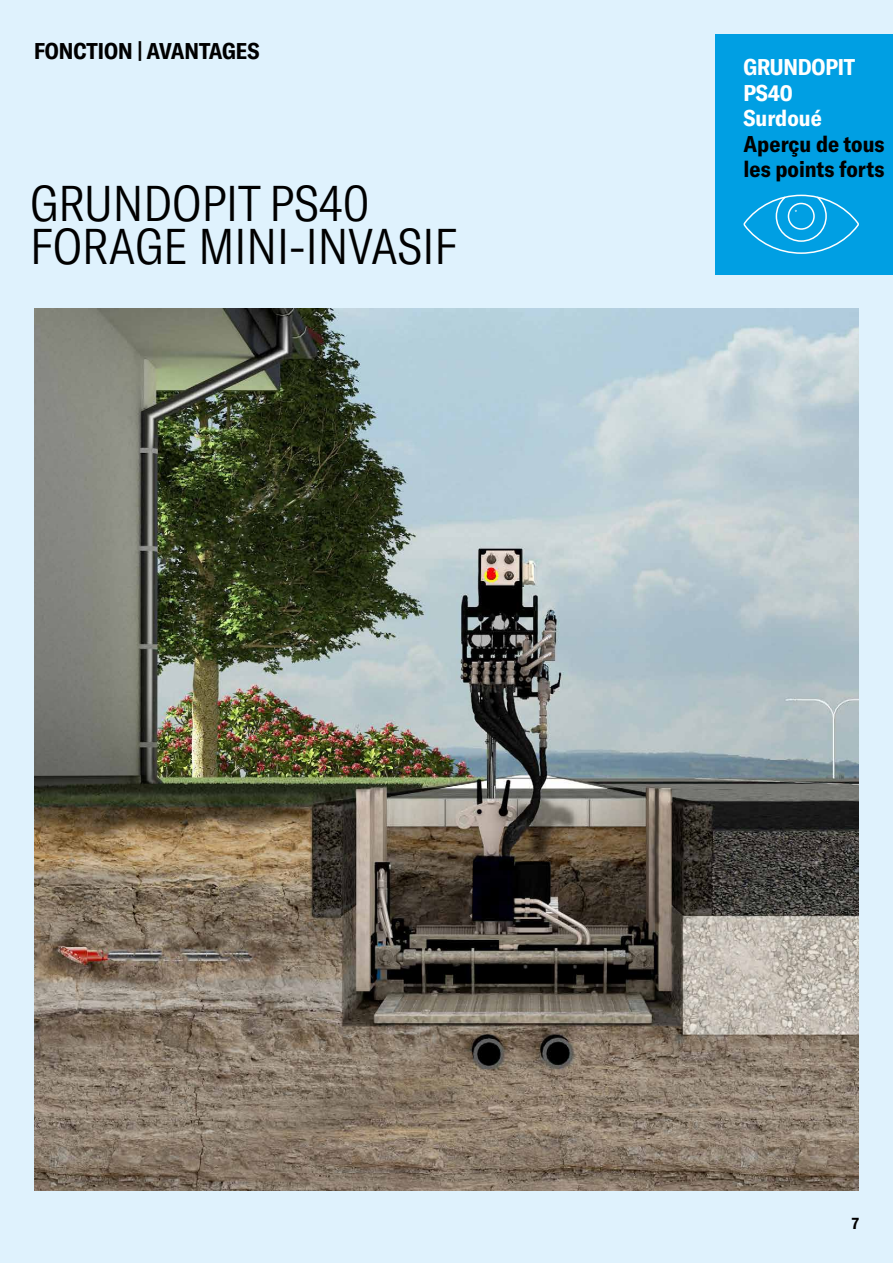
<style>
.page{position:relative;width:893px;height:1263px;background:#dff2fd}
.page>*{position:absolute;margin:0;border:0;box-sizing:border-box;transform-origin:0 0}
.t1{font:300 condensed 49.5px/43.5px "GT America";color:#000}
.t2{font:700 condensed 22.5px/25.5px "GT America";color:#000}
.t3{font:700 condensed 22.5px/25.5px "GT America";letter-spacing:-.005em;color:#fff}
.t4{font:700 condensed 15.75px "GT America";color:#000}
</style>
<div class="page">
<div style="left:716px;top:34px;width:177px;height:241px;background:#009fe3"></div>
<svg style="left:743px;top:194px;width:116px;height:60px"></svg>
<img style="left:34px;top:309px;width:825px;height:882px">
<img style="left:34px;top:409px;width:137px;height:782px">
<p class="t2" style="left:34px;top:38px;width:227px">FONCTION | AVANTAGES</p>
<h1 class="t1" style="left:30px;top:182px;width:429px">GRUNDOPIT PS40<br>FORAGE MINI-INVASIF</h1>
<p class="t3" style="left:743px;top:54px;width:113px">GRUNDOPIT<br>PS40<br>Surdoué</p>
<p class="t2" style="left:743px;top:131px;width:143px">Aperçu de tous les points forts</p>
<p class="t4" style="left:852px;top:1214px;width:9px">7</p>
</div>
